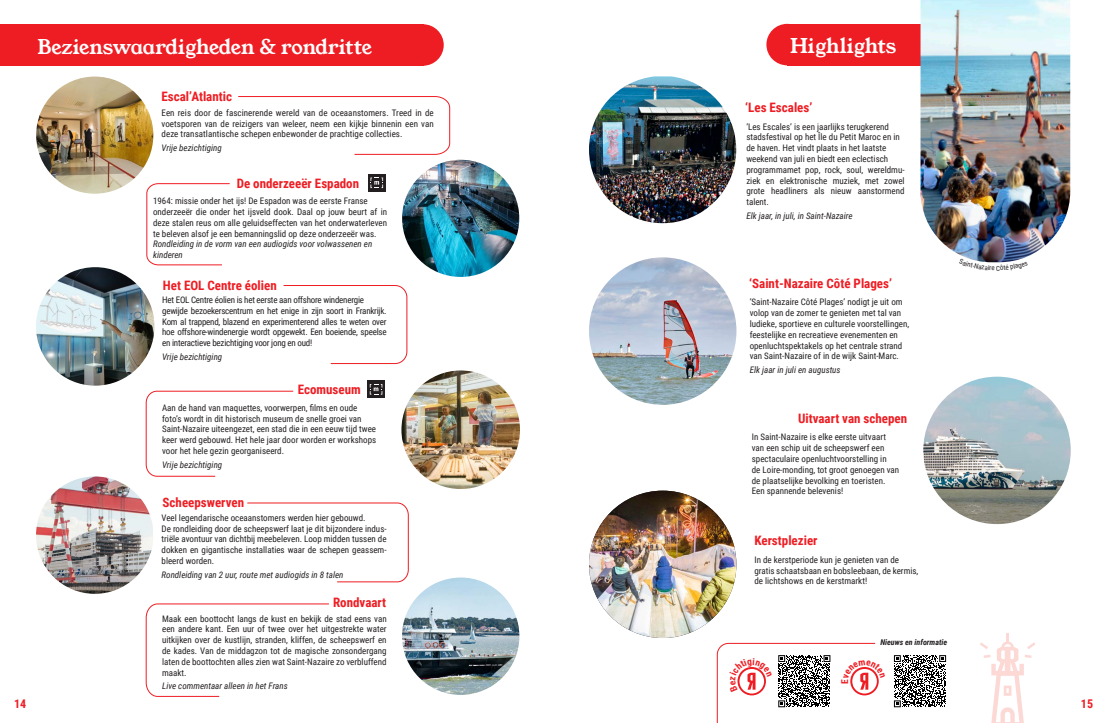
<style>
.page{position:relative;width:1106px;height:723px;background:#fff}
.page>*{position:absolute;margin:0;border:0;box-sizing:border-box;transform-origin:0 0}
.t1{font:20px "Young Serif";letter-spacing:-.005em;color:#fff}
.t2{font:700 13px "Roboto Condensed";color:#ee1d23}
.t3{font:700 12px "Roboto Condensed";color:#ee1d23}
.t4{font:700 9.5px "Roboto Condensed";color:#ee1d23}
.t5{font:9px/10.8px "Roboto Condensed";color:#231f20}
.t6{font:9px/10.8px "Roboto Condensed";letter-spacing:-.025em;color:#231f20}
.t7{font:italic 9px/10.8px "Roboto Condensed";color:#231f20}
.t8{font:italic 700 8px "Roboto Condensed";color:#231f20}
</style>
<div class="page">
<div style="left:0;top:24px;width:423px;height:42px;background:#ee1d23"></div>
<div style="left:402px;top:24px;width:42px;height:42px;background:#ee1d23;border-radius:50%"></div>
<div style="left:787px;top:24px;width:262px;height:41px;background:#ee1d23"></div>
<div style="left:766px;top:24px;width:42px;height:41px;background:#ee1d23;border-radius:50%"></div>
<img style="left:402px;top:160px;width:117px;height:117px;border-radius:59px">
<svg style="left:283px;top:285px;width:125px;height:79px"></svg>
<svg style="left:145px;top:603px;width:184px;height:94px"></svg>
<div style="left:368px;top:174px;width:17px;height:18px;background:#231f20"></div>
<svg style="left:370px;top:177px;width:13px;height:11px"></svg>
<svg style="left:238px;top:96px;width:213px;height:59px"></svg>
<svg style="left:247px;top:502px;width:162px;height:81px"></svg>
<img style="left:36px;top:77px;width:117px;height:117px;border-radius:59px">
<svg style="left:145px;top:390px;width:149px;height:87px"></svg>
<div style="left:367px;top:380px;width:18px;height:18px;background:#231f20"></div>
<svg style="left:370px;top:384px;width:12px;height:11px"></svg>
<img style="left:401px;top:370px;width:119px;height:119px;border-radius:59px">
<img style="left:36px;top:476px;width:117px;height:118px">
<img style="left:402px;top:577px;width:117px;height:118px;border-radius:59px">
<img style="left:36px;top:267px;width:118px;height:119px;border-radius:59px">
<img style="left:920px;top:0;width:150px;height:259px">
<svg style="left:894px;top:655px;width:52px;height:52px"></svg>
<img style="left:589px;top:491px;width:147px;height:147px;border-radius:74px">
<img style="left:589px;top:76px;width:147px;height:147px">
<img style="left:589px;top:257px;width:147px;height:148px;border-radius:74px">
<img style="left:923px;top:377px;width:147px;height:147px;border-radius:74px">
<svg style="left:980px;top:633px;width:55px;height:90px"></svg>
<svg style="left:146px;top:183px;width:84px;height:83px"></svg>
<svg style="left:971px;top:259px;width:49px;height:4px"></svg>
<svg style="left:716px;top:642px;width:163px;height:81px"></svg>
<h1 class="t1" style="left:37px;top:35px;width:336px">Bezienswaardigheden &amp; rondritte</h1>
<h2 class="t2" style="left:162px;top:87px;width:72px">Escal’Atlantic</h2>
<p class="t5" style="left:162px;top:107px;width:274px;text-align:justify">Een reis door de fascinerende wereld van de oceaanstomers. Treed in de voetsporen van de reizigers van weleer, neem een kijkje binnenin een van deze transatlantische schepen enbewonder de prachtige collecties.</p>
<p class="t7" style="left:162px;top:142px;width:62px">Vrije bezichtiging</p>
<h2 class="t2" style="left:237px;top:174px;width:124px">De onderzeeër Espadon</h2>
<p class="t5" style="left:153px;top:195px;width:235px">1964: missie onder het ijs! De Espadon was de eerste Franse onderzeeër die onder het ijsveld dook. Daal op jouw beurt af in deze stalen reus om alle geluidseffecten van het onderwaterleven te beleven alsof je een bemanningslid op deze onderzeeër was.</p>
<p class="t7" style="left:153px;top:238px;width:221px">Rondleiding in de vorm van een audiogids voor volwassenen en kinderen</p>
<h2 class="t2" style="left:163px;top:276px;width:115px">Het EOL Centre éolien</h2>
<p class="t6" style="left:162px;top:294px;width:226px">Het EOL Centre éolien is het eerste aan offshore windenergie gewijde bezoekerscentrum en het enige in zijn soort in Frankrijk.<br>Kom al trappend, blazend en experimenterend alles te weten over hoe offshore-windenergie wordt opgewekt. Een boeiende, speelse en interactieve bezichtiging voor jong en oud!</p>
<p class="t7" style="left:162px;top:351px;width:62px">Vrije bezichtiging</p>
<h2 class="t2" style="left:298px;top:381px;width:64px">Ecomuseum</h2>
<p class="t5" style="left:162px;top:402px;width:216px">Aan de hand van maquettes, voorwerpen, films en oude foto’s wordt in dit historisch museum de snelle groei van Saint-Nazaire uiteengezet, een stad die in een eeuw tijd twee keer werd gebouwd. Het hele jaar door worden er workshops voor het hele gezin georganiseerd.</p>
<p class="t7" style="left:162px;top:459px;width:62px">Vrije bezichtiging</p>
<h2 class="t2" style="left:163px;top:493px;width:83px">Scheepswerven</h2>
<p class="t5" style="left:162px;top:512px;width:227px">Veel legendarische oceaanstomers werden hier gebouwd.<br>De rondleiding door de scheepswerf laat je dit bijzondere indus&shy;triële avontuur van dichtbij meebeleven. Loop midden tussen de dokken en gigantische installaties waar de schepen geassem&shy;bleerd worden.</p>
<p class="t7" style="left:162px;top:569px;width:183px">Rondleiding van 2 uur, route met audiogids in 8 talen</p>
<h2 class="t2" style="left:333px;top:593px;width:55px">Rondvaart</h2>
<p class="t5" style="left:162px;top:612px;width:226px;text-align:justify">Maak een boottocht langs de kust en bekijk de stad eens van een andere kant. Een uur of twee over het uitgestrekte water uitkijken over de kustlijn, stranden, kliffen, de scheepswerf en de kades. Van de middagzon tot de magische zonsondergang laten de boottochten alles zien wat Saint-Nazaire zo verbluffend maakt.</p>
<p class="t7" style="left:162px;top:680px;width:127px">Live commentaar alleen in het Frans</p>
<h1 class="t1" style="left:790px;top:35px;width:108px">Highlights</h1>
<h2 class="t2" style="left:745px;top:98px;width:69px">‘Les Escales’</h2>
<p class="t5" style="left:746px;top:121px;width:160px">‘Les Escales’ is een jaarlijks terugkerend stadsfestival op het Île du Petit Maroc en in de haven. Het vindt plaats in het laatste weekend van juli en biedt een eclectisch programmamet pop, rock, soul, wereldmu&shy;ziek en elektronische muziek, met zowel grote headliners als nieuw aanstormend talent.</p>
<p class="t7" style="left:746px;top:210px;width:108px">Elk jaar, in juli, in Saint-Nazaire</p>
<h2 class="t2" style="left:749px;top:274px;width:144px">‘Saint-Nazaire Côté Plages’</h2>
<p class="t5" style="left:749px;top:296px;width:161px">‘Saint-Nazaire Côté Plages’ nodigt je uit om volop van de zomer te genieten met tal van ludieke, sportieve en culturele voorstellingen, feestelijke en recreatieve evenementen en openluchtspektakels op het centrale strand van Saint-Nazaire of in de wijk Saint-Marc.</p>
<p class="t7" style="left:749px;top:364px;width:92px">Elk jaar in juli en augustus</p>
<h2 class="t2" style="left:798px;top:409px;width:111px">Uitvaart van schepen</h2>
<p class="t5" style="left:751px;top:431px;width:149px">In Saint-Nazaire is elke eerste uitvaart van een schip uit de scheepswerf een spectaculaire openluchtvoorstelling in<br>de Loire-monding, tot groot genoegen van de plaatselijke bevolking en toeristen.<br>Een spannende belevenis!</p>
<h2 class="t2" style="left:754px;top:531px;width:65px">Kerstplezier</h2>
<p class="t5" style="left:754px;top:554px;width:165px">In de kerstperiode kun je genieten van de gratis schaatsbaan en bobsleebaan, de kermis, de lichtshows en de kerstmarkt!</p>
<p class="t4" style="left:838px;top:684px;width:6px;rotate:-90deg">E</p>
<p class="t8" style="left:880px;top:637px;width:68px">Nieuws en informatie</p>
<h3 class="t3" style="left:14px;top:695px;width:14px">14</h3>
<h3 class="t3" style="left:1081px;top:695px;width:14px">15</h3>
</div>
